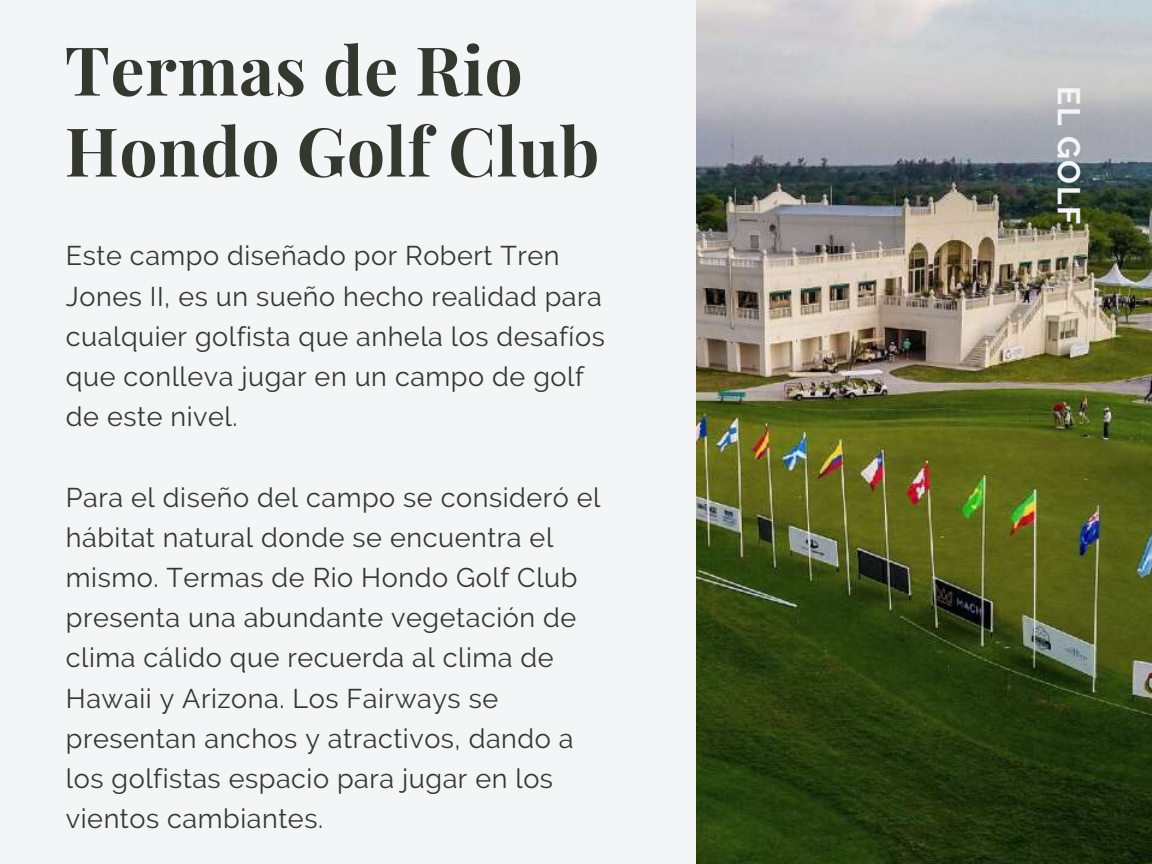
<style>
.page{position:relative;width:1152px;height:864px;background:#f4f5f7}
.page>*{position:absolute;margin:0;border:0;box-sizing:border-box;transform-origin:0 0}
.t1{font:700 67.5px/81px "Playfair Display";letter-spacing:.01em;color:#35382f}
.t2{font:700 31.5px "Raleway";letter-spacing:.05em;color:#f4f5f7}
.t3{font:27px/40.2px "Raleway";letter-spacing:.02em;color:#35382f}
</style>
<div class="page">
<img style="left:696px;top:0;width:456px;height:864px">
<h1 class="t1" style="left:65px;top:27px;width:536px">Termas de Rio<br>Hondo Golf Club</h1>
<p class="t3" style="left:66px;top:236px;width:540px">Este campo diseñado por Robert Tren Jones II, es un sueño hecho realidad para cualquier golfista que anhela los desafíos que conlleva jugar en un campo de golf de este nivel.</p>
<p class="t3" style="left:66px;top:477px;width:536px">Para el diseño del campo se consideró el hábitat natural donde se encuentra el mismo. Termas de Rio Hondo Golf Club presenta una abundante vegetación de clima cálido que recuerda al clima de Hawaii y Arizona. Los Fairways se presentan anchos y atractivos, dando a los golfistas espacio para jugar en los vientos cambiantes.</p>
<p class="t2" style="left:1088px;top:86px;width:139px;rotate:90deg">EL GOLF</p>
</div>
